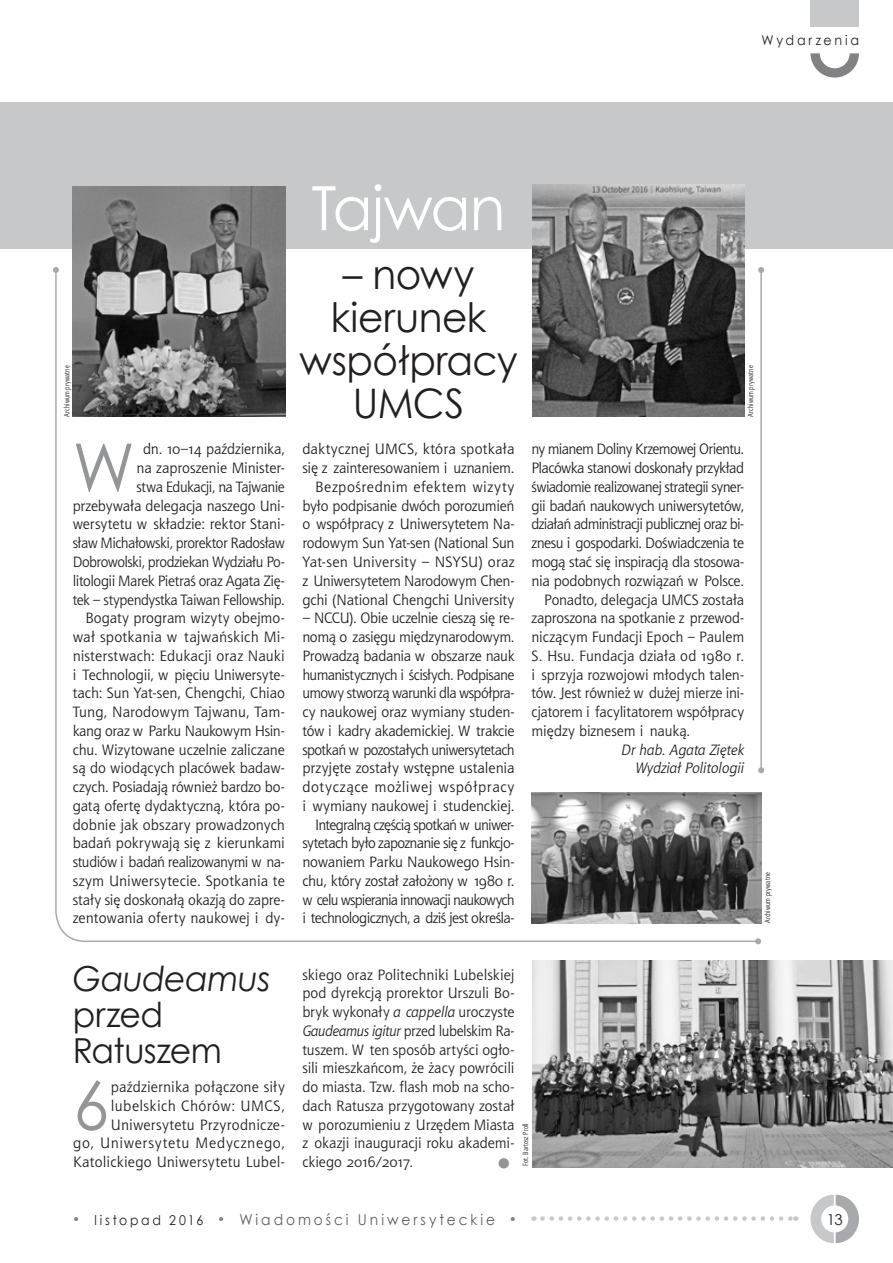
<style>
.page{position:relative;width:893px;height:1263px;background:#fff}
.page>*{position:absolute;margin:0;border:0;box-sizing:border-box;transform-origin:0 0}
.t1{font:67.2px "Century Gothic";color:#939598;scale:.96 1}
.t2{font:61.2px "Century Gothic";letter-spacing:-.015em;color:#fff;scale:.96 1}
.t3{font:40.65px/42.9px "Century Gothic";letter-spacing:-.01em;color:#231f20;text-align:center;scale:.96 1}
.t4{font:34.5px/36.5px "Century Gothic";letter-spacing:-.015em;color:#231f20;scale:.96 1}
.t5{font:italic 34.5px "Century Gothic";letter-spacing:-.015em;color:#231f20;scale:.96 1}
.t6{font:34.5px "Century Gothic";color:#939598}
.t7{font:15px/18.8px "Aerton EFN";letter-spacing:-.015em;color:#231f20;text-align:right}
.t8{font:15px/18.8px "Aerton EFN";letter-spacing:.02em;color:#231f20;text-align:right}
.t9{font:15px "Aerton EFN";letter-spacing:-.04em;color:#231f20}
.t10{font:15px "Century Gothic";letter-spacing:.215em;color:#5f5f62;scale:.92 1}
.t11{font:italic 15px/18.8px "Aerton EFN";letter-spacing:-.005em;color:#231f20;text-align:right}
.t12{font:15px "Aerton EFN";letter-spacing:-.045em;color:#231f20}
.t13{font:15px "Aerton EFN";letter-spacing:.005em;color:#231f20}
.t14{font:15px "Century Gothic";color:#231f20}
.t15{font:13.5px "Century Gothic";letter-spacing:.215em;color:#231f20;scale:.94 1}
.t16{font:7.5px "Aerton Cnd EFN";letter-spacing:.02em;color:#231f20}
.s1{font-style:italic}
.s2{font-size:13.5px;color:#808285}
.s3{font-size:13.5px;color:#231f20}
</style>
<div class="page">
<svg style="left:542px;top:1216px;width:254px;height:5px"></svg>
<svg style="left:810px;top:1195px;width:49px;height:48px"></svg>
<div style="left:821px;top:1205px;width:27px;height:27px;background:#fff;border-radius:50%"></div>
<div style="left:810px;top:0;width:49px;height:27px;background:#c7c8ca"></div>
<svg style="left:810px;top:53px;width:49px;height:25px"></svg>
<div style="left:820px;top:38px;width:30px;height:30px;background:#fff;border-radius:50%"></div>
<div style="left:0;top:102px;width:893px;height:146px;background:#c7c8ca"></div>
<img style="left:532px;top:961px;width:361px;height:207px">
<img style="left:532px;top:184px;width:213px;height:84px">
<img style="left:73px;top:186px;width:212px;height:82px">
<hr style="left:760px;top:270px;width:2px;height:500px;background:#a8a9ad">
<svg style="left:760px;top:767px;width:4px;height:6px"></svg>
<svg style="left:759px;top:267px;width:5px;height:6px"></svg>
<svg style="left:55px;top:268px;width:705px;height:674px"></svg>
<svg style="left:53px;top:267px;width:6px;height:6px"></svg>
<svg style="left:755px;top:938px;width:6px;height:6px"></svg>
<p class="t15" style="left:761px;top:31px;width:105px">Wydarzenia</p>
<p class="t16" style="left:62px;top:417px;width:52px;rotate:-90deg">Archiwum prywatne</p>
<h2 class="t2" style="left:311px;top:165px;width:204px">Tajwan</h2>
<h3 class="t3" style="left:300px;top:252px;width:229px">– nowy kierunek współpracy<br>UMCS</h3>
<p class="t7" style="left:73px;top:440px;width:214px">dn. 10–14 października,<br>na zaproszenie Minister-<br>stwa Edukacji, na Tajwanie przebywała delegacja naszego Uni&shy;wersytetu w składzie: rektor Stani&shy;sław Michałowski, prorektor Radosław Dobrowolski, prodziekan Wydziału Po&shy;litologii Marek Pietraś oraz Agata Zię&shy;tek – stypendystka Taiwan Fellowship.<br>Bogaty program wizyty obejmo&shy;wał spotkania w tajwańskich Mi&shy;nisterstwach: Edukacji oraz Nauki i Technologii, w pięciu Uniwersyte&shy;tach: Sun Yat-sen, Chengchi, Chiao Tung, Narodowym Tajwanu, Tam&shy;kang oraz w Parku Naukowym Hsin&shy;chu. Wizytowane uczelnie zaliczane są do wiodących placówek badaw&shy;czych. Posiadają również bardzo bo&shy;gatą ofertę dydaktyczną, która po&shy;dobnie jak obszary prowadzonych badań pokrywają się z kierunkami studiów i badań realizowanymi w na&shy;szym Uniwersytecie. Spotkania te stały się doskonałą okazją do zapre&shy;zentowania oferty naukowej i dy-</p>
<p class="t7" style="left:302px;top:440px;width:214px">daktycznej UMCS, która spotkała się z zainteresowaniem i uznaniem.<br>Bezpośrednim efektem wizyty było podpisanie dwóch porozumień o współpracy z Uniwersytetem Na&shy;rodowym Sun Yat-sen (National Sun Yat-sen University – NSYSU) oraz z Uniwersytetem Narodowym Chen&shy;gchi (National Chengchi University</p>
<h1 class="t1" style="left:73px;top:421px;width:66px">W</h1>
<p class="t7" style="left:302px;top:609px;width:214px">– NCCU). Obie uczelnie cieszą się re&shy;nomą o zasięgu międzynarodowym.<br>Prowadzą badania w obszarze nauk humanistycznych i ścisłych. Podpisane umowy stworzą warunki dla współpra&shy;cy naukowej oraz wymiany studen&shy;tów i kadry akademickiej. W trakcie spotkań w pozostałych uniwersytetach przyjęte zostały wstępne ustalenia dotyczące możliwej współpracy i wymiany naukowej i studenckiej.<br>Integralną częścią spotkań w uniwer&shy;sytetach było zapoznanie się z funkcjo&shy;nowaniem Parku Naukowego Hsin&shy;chu, który został założony w 1980 r. w celu wspierania innowacji naukowych i technologicznych, a dziś jest określa-</p>
<p class="t16" style="left:746px;top:417px;width:52px;rotate:-90deg">Archiwum prywatne</p>
<p class="t12" style="left:531px;top:441px;width:214px">ny mianem Doliny Krzemowej Orientu.</p>
<p class="t7" style="left:531px;top:459px;width:214px">Placówka stanowi doskonały przykład</p>
<p class="t9" style="left:531px;top:478px;width:214px">świadomie realizowanej strategii syner-</p>
<p class="t7" style="left:531px;top:496px;width:214px">gii badań naukowych uniwersytetów,</p>
<p class="t9" style="left:531px;top:516px;width:214px">działań administracji publicznej oraz bi-</p>
<p class="t7" style="left:531px;top:534px;width:214px">znesu i gospodarki. Doświadczenia te</p>
<p class="t7" style="left:531px;top:552px;width:214px">mogą stać się inspiracją dla stosowa-</p>
<p class="t7" style="left:531px;top:571px;width:214px">nia podobnych rozwiązań w Polsce.</p>
<p class="t7" style="left:544px;top:590px;width:201px">Ponadto, delegacja UMCS została</p>
<p class="t7" style="left:531px;top:609px;width:214px">zaproszona na spotkanie z przewod-</p>
<p class="t7" style="left:531px;top:627px;width:214px">niczącym Fundacji Epoch – Paulem</p>
<p class="t13" style="left:531px;top:647px;width:214px">S. Hsu. Fundacja działa od 1980 r.</p>
<p class="t7" style="left:531px;top:665px;width:214px">i sprzyja rozwojowi młodych talen-</p>
<p class="t7" style="left:531px;top:684px;width:214px">tów. Jest również w dużej mierze ini-</p>
<p class="t7" style="left:531px;top:702px;width:214px">cjatorem i facylitatorem współpracy</p>
<p class="t7" style="left:531px;top:721px;width:160px">między biznesem i nauką.</p>
<p class="t11" style="left:621px;top:740px;width:125px">Dr hab. Agata Ziętek<br>Wydział Politologii</p>
<p class="t16" style="left:763px;top:923px;width:52px;rotate:-90deg">Archiwum prywatne</p>
<h3 class="t5" style="left:73px;top:954px;width:207px">Gaudeamus</h3>
<h3 class="t4" style="left:73px;top:996px;width:157px">przed<br>Ratuszem</h3>
<h1 class="t1" style="left:73px;top:1058px;width:39px">6</h1>
<p class="t8" style="left:73px;top:1077px;width:213px">października połączone siły lubelskich Chórów: UMCS,<br>Uniwersytetu Przyrodnicze-<br>go, Uniwersytetu Medycznego,<br>Katolickiego Uniwersytetu Lubel-</p>
<p class="t7" style="left:302px;top:965px;width:214px;text-align:justify">skiego oraz Politechniki Lubelskiej pod dyrekcją prorektor Urszuli Bo&shy;bryk wykonały <span class="s1">a cappella</span> uroczyste <span class="s1">Gaudeamus igitur</span> przed lubelskim Ra&shy;tuszem. W ten sposób artyści ogło&shy;sili mieszkańcom, że żacy powrócili do miasta. Tzw. flash mob na scho&shy;dach Ratusza przygotowany został w porozumieniu z Urzędem Miasta z okazji inauguracji roku akademi&shy;ckiego 2016/2017.</p>
<h3 class="t6" style="left:494px;top:1139px;width:22px">•</h3>
<p class="t16" style="left:521px;top:1166px;width:44px;rotate:-90deg">Fot. Bartosz Proll</p>
<p class="t10" style="left:72px;top:1208px;width:485px"><span class="s2">•</span> <span class="s3">listopad 2016</span> <span class="s2">•</span> Wiadomości Uniwersyteckie <span class="s2">•</span></p>
<p class="t14" style="left:827px;top:1209px;width:18px">13</p>
</div>
